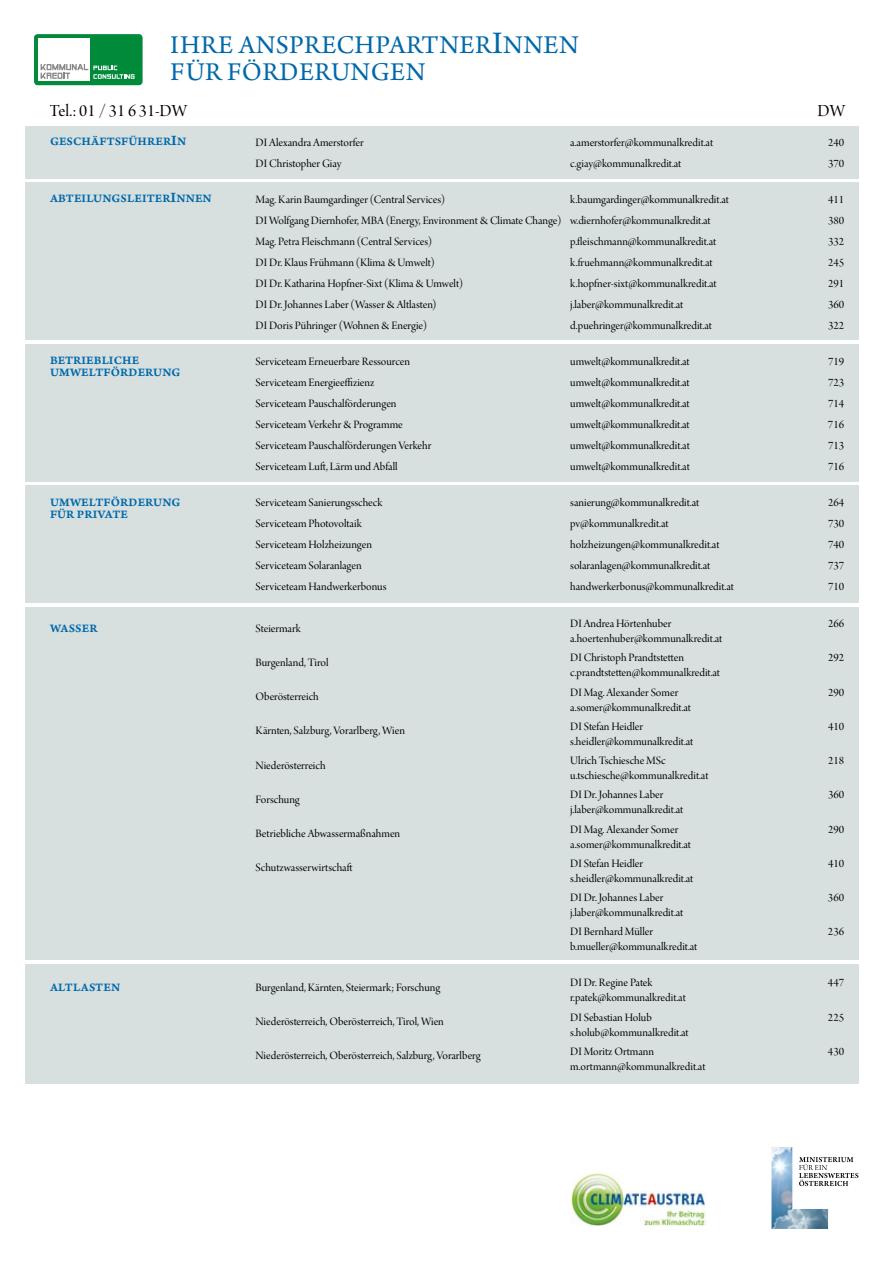
<style>
.page{position:relative;width:893px;height:1263px;background:#fff}
.page>*{position:absolute;margin:0;border:0;box-sizing:border-box;transform-origin:0 0}
.t1{font:27px/27px "Arno Pro";letter-spacing:.015em;color:#0068aa}
.t2{font:18px "Arno Pro Display";color:#000}
.t3{font:12px/19.2px "Arno Pro Display";color:#000}
.t4{font:12px/12px "Arno Pro Smbd Caption";letter-spacing:.01em;color:#0068aa}
.s1{font-size:33px}
.s2{font-size:15px}
</style>
<div class="page">
<div style="left:26px;top:964px;width:833px;height:119px;background:#d7e0df"></div>
<div style="left:26px;top:126px;width:833px;height:52px;background:#d7e0df"></div>
<div style="left:26px;top:607px;width:833px;height:353px;background:#d7e0df"></div>
<div style="left:26px;top:344px;width:833px;height:138px;background:#d7e0df"></div>
<div style="left:26px;top:486px;width:833px;height:117px;background:#d7e0df"></div>
<div style="left:26px;top:182px;width:833px;height:158px;background:#d7e0df"></div>
<img style="left:572px;top:1173px;width:135px;height:52px">
<svg style="left:828px;top:1157px;width:30px;height:29px"></svg>
<img style="left:771px;top:1147px;width:57px;height:82px">
<div style="left:34px;top:34px;width:109px;height:51px;background:#008a3a;border-radius:4px"></div>
<div style="left:38px;top:39px;width:52px;height:42px;background:#fff"></div>
<svg style="left:41px;top:64px;width:94px;height:15px"></svg>
<h1 class="t1" style="left:171px;top:33px;width:409px">IHRE ANSPRECHPARTNER<span class="s1">I</span>NNEN<br>FÜR FÖRDERUNGEN</h1>
<h2 class="t2" style="left:50px;top:101px;width:138px">Tel.: 01 / 31 6 31-DW</h2>
<h2 class="t2" style="left:817px;top:101px;width:29px">DW</h2>
<p class="t4" style="left:50px;top:136px;width:138px">GESCHÄFTSFÜHRER<span class="s2">I</span>N</p>
<p class="t4" style="left:50px;top:193px;width:163px">ABTEILUNGSLEITER<span class="s2">I</span>NNEN</p>
<p class="t4" style="left:50px;top:355px;width:132px">BETRIEBLICHE<br>UMWELTFÖRDERUNG</p>
<p class="t4" style="left:50px;top:496px;width:132px">UMWELTFÖRDERUNG<br>FÜR PRIVATE</p>
<p class="t4" style="left:50px;top:623px;width:49px">WASSER</p>
<p class="t4" style="left:50px;top:982px;width:72px">ALTLASTEN</p>
<p class="t3" style="left:256px;top:133px;width:110px">DI Alexandra Amerstorfer</p>
<p class="t3" style="left:570px;top:133px;width:144px">a.amerstorfer@kommunalkredit.at</p>
<p class="t3" style="left:828px;top:133px;width:18px">240</p>
<p class="t3" style="left:256px;top:154px;width:87px">DI Christopher Giay</p>
<p class="t3" style="left:570px;top:154px;width:113px">c.giay@kommunalkredit.at</p>
<p class="t3" style="left:828px;top:154px;width:18px">370</p>
<p class="t3" style="left:256px;top:190px;width:191px">Mag. Karin Baumgardinger (Central Services)</p>
<p class="t3" style="left:570px;top:190px;width:160px">k.baumgardinger@kommunalkredit.at</p>
<p class="t3" style="left:828px;top:190px;width:18px">411</p>
<p class="t3" style="left:256px;top:211px;width:457px">DI Wolfgang Diernhofer, MBA (Energy, Environment &amp; Climate Change) w.diernhofer@kommunalkredit.at</p>
<p class="t3" style="left:828px;top:211px;width:18px">380</p>
<p class="t3" style="left:256px;top:232px;width:178px">Mag. Petra Fleischmann (Central Services)</p>
<p class="t3" style="left:570px;top:232px;width:147px">p.fleischmann@kommunalkredit.at</p>
<p class="t3" style="left:828px;top:232px;width:18px">332</p>
<p class="t3" style="left:256px;top:253px;width:181px">DI Dr. Klaus Frühmann (Klima &amp; Umwelt)</p>
<p class="t3" style="left:570px;top:253px;width:144px">k.fruehmann@kommunalkredit.at</p>
<p class="t3" style="left:828px;top:253px;width:18px">245</p>
<p class="t3" style="left:256px;top:274px;width:209px">DI Dr. Katharina Hopfner-Sixt (Klima &amp; Umwelt)</p>
<p class="t3" style="left:570px;top:274px;width:148px">k.hopfner-sixt@kommunalkredit.at</p>
<p class="t3" style="left:828px;top:274px;width:18px">291</p>
<p class="t3" style="left:256px;top:295px;width:183px">DI Dr. Johannes Laber (Wasser &amp; Altlasten)</p>
<p class="t3" style="left:570px;top:295px;width:115px">j.laber@kommunalkredit.at</p>
<p class="t3" style="left:828px;top:295px;width:18px">360</p>
<p class="t3" style="left:256px;top:316px;width:173px">DI Doris Pühringer (Wohnen &amp; Energie)</p>
<p class="t3" style="left:570px;top:316px;width:143px">d.puehringer@kommunalkredit.at</p>
<p class="t3" style="left:828px;top:316px;width:18px">322</p>
<p class="t3" style="left:256px;top:352px;width:156px">Serviceteam Erneuerbare Ressourcen</p>
<p class="t3" style="left:570px;top:352px;width:121px">umwelt@kommunalkredit.at</p>
<p class="t3" style="left:828px;top:352px;width:18px">719</p>
<p class="t3" style="left:256px;top:373px;width:120px">Serviceteam Energieeffizienz</p>
<p class="t3" style="left:570px;top:373px;width:121px">umwelt@kommunalkredit.at</p>
<p class="t3" style="left:828px;top:373px;width:18px">723</p>
<p class="t3" style="left:256px;top:394px;width:142px">Serviceteam Pauschalförderungen</p>
<p class="t3" style="left:570px;top:394px;width:121px">umwelt@kommunalkredit.at</p>
<p class="t3" style="left:828px;top:394px;width:18px">714</p>
<p class="t3" style="left:256px;top:415px;width:149px">Serviceteam Verkehr &amp; Programme</p>
<p class="t3" style="left:570px;top:415px;width:121px">umwelt@kommunalkredit.at</p>
<p class="t3" style="left:828px;top:415px;width:18px">716</p>
<p class="t3" style="left:256px;top:436px;width:177px">Serviceteam Pauschalförderungen Verkehr</p>
<p class="t3" style="left:570px;top:436px;width:121px">umwelt@kommunalkredit.at</p>
<p class="t3" style="left:828px;top:436px;width:18px">713</p>
<p class="t3" style="left:256px;top:457px;width:144px">Serviceteam Luft, Lärm und Abfall</p>
<p class="t3" style="left:570px;top:457px;width:121px">umwelt@kommunalkredit.at</p>
<p class="t3" style="left:828px;top:457px;width:18px">716</p>
<p class="t3" style="left:256px;top:493px;width:128px">Serviceteam Sanierungsscheck</p>
<p class="t3" style="left:570px;top:493px;width:130px">sanierung@kommunalkredit.at</p>
<p class="t3" style="left:828px;top:493px;width:18px">264</p>
<p class="t3" style="left:256px;top:514px;width:108px">Serviceteam Photovoltaik</p>
<p class="t3" style="left:570px;top:514px;width:100px">pv@kommunalkredit.at</p>
<p class="t3" style="left:828px;top:514px;width:18px">730</p>
<p class="t3" style="left:256px;top:535px;width:118px">Serviceteam Holzheizungen</p>
<p class="t3" style="left:570px;top:535px;width:151px">holzheizungen@kommunalkredit.at</p>
<p class="t3" style="left:828px;top:535px;width:18px">740</p>
<p class="t3" style="left:256px;top:556px;width:108px">Serviceteam Solaranlagen</p>
<p class="t3" style="left:570px;top:556px;width:142px">solaranlagen@kommunalkredit.at</p>
<p class="t3" style="left:828px;top:556px;width:18px">737</p>
<p class="t3" style="left:256px;top:577px;width:132px">Serviceteam Handwerkerbonus</p>
<p class="t3" style="left:570px;top:577px;width:165px">handwerkerbonus@kommunalkredit.at</p>
<p class="t3" style="left:828px;top:577px;width:18px">710</p>
<p class="t3" style="left:256px;top:619px;width:47px">Steiermark</p>
<p class="t3" style="left:570px;top:615px;width:103px">DI Andrea Hörtenhuber</p>
<p class="t3" style="left:828px;top:615px;width:18px">266</p>
<p class="t3" style="left:570px;top:630px;width:154px">a.hoertenhuber@kommunalkredit.at</p>
<p class="t3" style="left:256px;top:653px;width:75px">Burgenland, Tirol</p>
<p class="t3" style="left:570px;top:649px;width:115px">DI Christoph Prandtstetten</p>
<p class="t3" style="left:828px;top:649px;width:18px">292</p>
<p class="t3" style="left:570px;top:664px;width:151px">c.prandtstetten@kommunalkredit.at</p>
<p class="t3" style="left:256px;top:688px;width:65px">Oberösterreich</p>
<p class="t3" style="left:570px;top:683px;width:110px">DI Mag. Alexander Somer</p>
<p class="t3" style="left:828px;top:683px;width:18px">290</p>
<p class="t3" style="left:570px;top:698px;width:122px">a.somer@kommunalkredit.at</p>
<p class="t3" style="left:256px;top:722px;width:151px">Kärnten, Salzburg, Vorarlberg, Wien</p>
<p class="t3" style="left:570px;top:717px;width:74px">DI Stefan Heidler</p>
<p class="t3" style="left:828px;top:717px;width:18px">410</p>
<p class="t3" style="left:570px;top:732px;width:125px">s.heidler@kommunalkredit.at</p>
<p class="t3" style="left:256px;top:756px;width:72px">Niederösterreich</p>
<p class="t3" style="left:570px;top:752px;width:97px">Ulrich Tschiesche MSc</p>
<p class="t3" style="left:828px;top:752px;width:18px">218</p>
<p class="t3" style="left:570px;top:767px;width:140px">u.tschiesche@kommunalkredit.at</p>
<p class="t3" style="left:256px;top:790px;width:46px">Forschung</p>
<p class="t3" style="left:570px;top:786px;width:95px">DI Dr. Johannes Laber</p>
<p class="t3" style="left:828px;top:786px;width:18px">360</p>
<p class="t3" style="left:570px;top:801px;width:115px">j.laber@kommunalkredit.at</p>
<p class="t3" style="left:256px;top:825px;width:146px">Betriebliche Abwassermaßnahmen</p>
<p class="t3" style="left:570px;top:820px;width:110px">DI Mag. Alexander Somer</p>
<p class="t3" style="left:828px;top:820px;width:18px">290</p>
<p class="t3" style="left:570px;top:835px;width:122px">a.somer@kommunalkredit.at</p>
<p class="t3" style="left:256px;top:859px;width:98px">Schutzwasserwirtschaft</p>
<p class="t3" style="left:570px;top:854px;width:74px">DI Stefan Heidler</p>
<p class="t3" style="left:828px;top:854px;width:18px">410</p>
<p class="t3" style="left:570px;top:869px;width:125px">s.heidler@kommunalkredit.at<br>DI Dr. Johannes Laber</p>
<p class="t3" style="left:828px;top:889px;width:18px">360</p>
<p class="t3" style="left:570px;top:904px;width:115px">j.laber@kommunalkredit.at<br>DI Bernhard Müller</p>
<p class="t3" style="left:570px;top:938px;width:129px">b.mueller@kommunalkredit.at</p>
<p class="t3" style="left:828px;top:923px;width:18px">236</p>
<p class="t3" style="left:256px;top:978px;width:186px">Burgenland, Kärnten, Steiermark; Forschung</p>
<p class="t3" style="left:570px;top:974px;width:84px">DI Dr. Regine Patek</p>
<p class="t3" style="left:828px;top:974px;width:18px">447</p>
<p class="t3" style="left:570px;top:989px;width:117px">r.patek@kommunalkredit.at</p>
<p class="t3" style="left:256px;top:1013px;width:190px">Niederösterreich, Oberösterreich, Tirol, Wien</p>
<p class="t3" style="left:570px;top:1008px;width:83px">DI Sebastian Holub</p>
<p class="t3" style="left:828px;top:1008px;width:18px">225</p>
<p class="t3" style="left:570px;top:1023px;width:120px">s.holub@kommunalkredit.at</p>
<p class="t3" style="left:256px;top:1047px;width:227px">Niederösterreich, Oberösterreich, Salzburg, Vorarlberg</p>
<p class="t3" style="left:570px;top:1042px;width:85px">DI Moritz Ortmann</p>
<p class="t3" style="left:828px;top:1042px;width:18px">430</p>
<p class="t3" style="left:570px;top:1057px;width:137px">m.ortmann@kommunalkredit.at</p>
</div>
